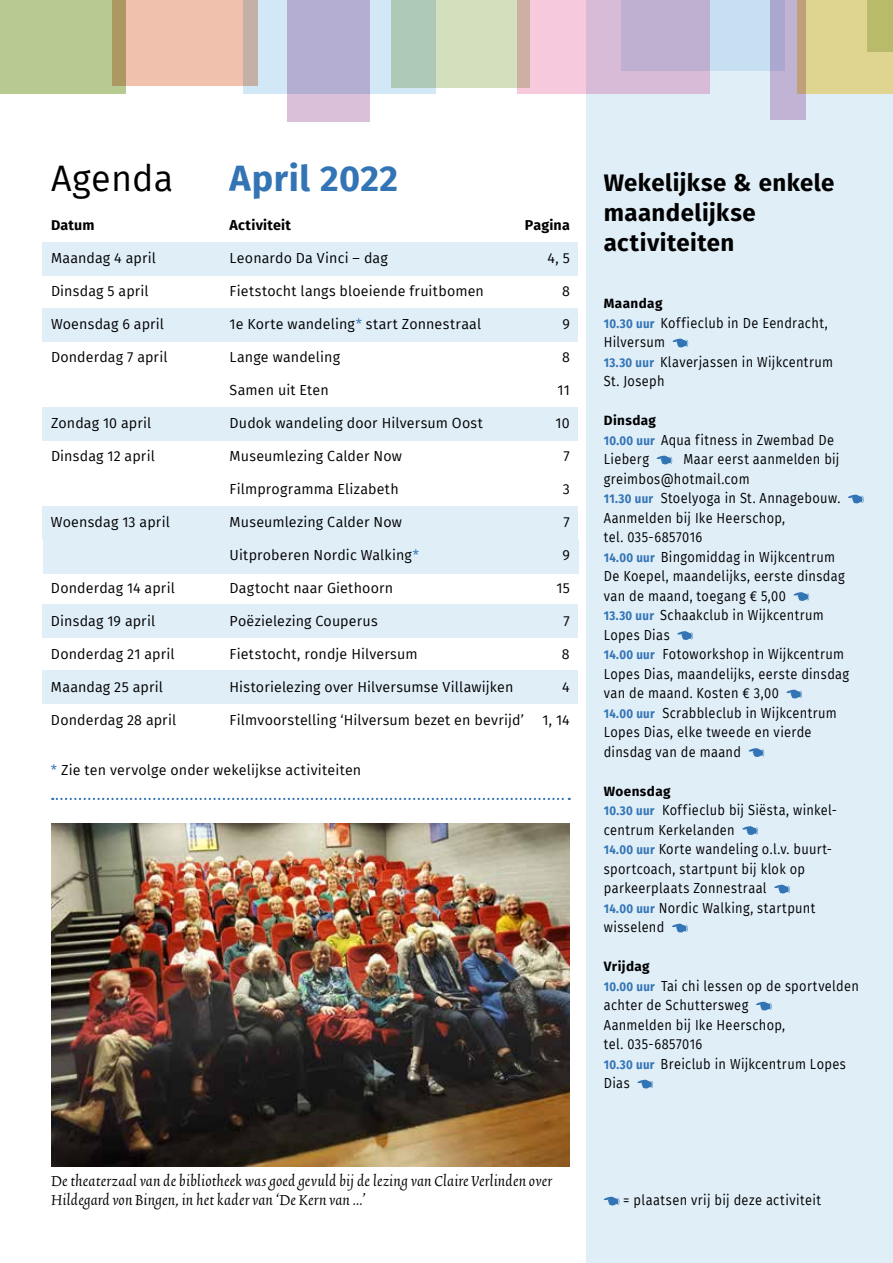
<style>
.page{position:relative;width:893px;height:1263px;background:#fff}
.page>*{position:absolute;margin:0;border:0;box-sizing:border-box;transform-origin:0 0}
.t1{font:700 36px "Fira Sans";letter-spacing:.015em;color:#3374b5}
.t2{font:36px "Fira Sans";letter-spacing:.005em;color:#000}
.t3{font:700 24px/30px "Fira Sans";letter-spacing:.015em;color:#000}
.t4{font:italic 18px/19.5px "Trinite No 2";letter-spacing:.01em;color:#000}
.t5{font:14.25px/19.5px "Fira Sans";letter-spacing:.02em;color:#000;scale:.9 1}
.t6{font:14.25px "Fira Sans";letter-spacing:.02em;color:#000}
.t7{font:700 14.25px "Fira Sans";letter-spacing:.01em;color:#000}
.t8{font:700 13.5px "Fira Sans";letter-spacing:.03em;color:#000}
.s1{color:#3374b5}
.s2{font-weight:700;font-size:12.75px;color:#3374b5}
</style>
<div class="page">
<div style="left:43px;top:243px;width:535px;height:33px;background:#e0eef8"></div>
<div style="left:43px;top:309px;width:535px;height:33px;background:#e0eef8"></div>
<div style="left:43px;top:408px;width:535px;height:33px;background:#e0eef8"></div>
<div style="left:43px;top:507px;width:535px;height:33px;background:#e0eef8"></div>
<div style="left:43px;top:605px;width:535px;height:33px;background:#e0eef8"></div>
<div style="left:43px;top:671px;width:535px;height:33px;background:#e0eef8"></div>
<div style="left:587px;top:0;width:306px;height:1263px;background:#e0eef8"></div>
<div style="left:112px;top:0;width:145px;height:85px;background:#f0c2ad"></div>
<div style="left:0;top:0;width:126px;height:94px;background:#b7ca91"></div>
<div style="left:391px;top:0;width:139px;height:87px;background:#d4dfbe"></div>
<svg style="left:244px;top:0;width:192px;height:94px;background:#c3d6d5"></svg>
<svg style="left:288px;top:0;width:82px;height:122px;background:#bcb2d3"></svg>
<div style="left:621px;top:0;width:164px;height:71px;background:#c6e0f2"></div>
<svg style="left:517px;top:0;width:193px;height:94px;background:#d7bad3"></svg>
<svg style="left:771px;top:0;width:35px;height:119px;background:#b9afd2"></svg>
<svg style="left:797px;top:0;width:96px;height:94px;background:#dccf8d"></svg>
<div style="left:867px;top:0;width:26px;height:51px;background:#baba6b"></div>
<svg style="left:52px;top:798px;width:518px;height:2px"></svg>
<img style="left:51px;top:824px;width:519px;height:342px">
<svg style="left:673px;top:339px;width:15px;height:8px"></svg>
<svg style="left:657px;top:456px;width:15px;height:8px"></svg>
<svg style="left:848px;top:495px;width:15px;height:8px"></svg>
<svg style="left:794px;top:592px;width:15px;height:9px"></svg>
<svg style="left:677px;top:631px;width:16px;height:9px"></svg>
<svg style="left:786px;top:690px;width:16px;height:8px"></svg>
<svg style="left:749px;top:748px;width:15px;height:9px"></svg>
<svg style="left:742px;top:826px;width:16px;height:9px"></svg>
<svg style="left:774px;top:885px;width:16px;height:8px"></svg>
<svg style="left:672px;top:924px;width:16px;height:8px"></svg>
<svg style="left:756px;top:1002px;width:16px;height:8px"></svg>
<svg style="left:637px;top:1080px;width:16px;height:8px"></svg>
<svg style="left:604px;top:1197px;width:15px;height:8px"></svg>
<div style="left:43px;top:540px;width:535px;height:33px;background:#e0eef8"></div>
<h1 class="t2" style="left:51px;top:152px;width:124px">Agenda</h1>
<h1 class="t1" style="left:230px;top:148px;width:170px">April 2022</h1>
<p class="t7" style="left:51px;top:213px;width:45px">Datum</p>
<p class="t7" style="left:230px;top:213px;width:63px">Activiteit</p>
<p class="t7" style="left:525px;top:213px;width:46px">Pagina</p>
<p class="t6" style="left:51px;top:248px;width:106px">Maandag 4 april</p>
<p class="t6" style="left:230px;top:248px;width:160px">Leonardo Da Vinci – dag</p>
<p class="t6" style="left:548px;top:248px;width:24px">4, 5</p>
<p class="t6" style="left:51px;top:281px;width:99px">Dinsdag 5 april</p>
<p class="t6" style="left:230px;top:281px;width:256px">Fietstocht langs bloeiende fruitbomen</p>
<p class="t6" style="left:562px;top:281px;width:9px">8</p>
<p class="t6" style="left:51px;top:314px;width:115px">Woensdag 6 april</p>
<p class="t6" style="left:230px;top:314px;width:253px">1e Korte wandeling<span class="s1">*</span> start Zonnestraal</p>
<p class="t6" style="left:562px;top:314px;width:9px">9</p>
<p class="t6" style="left:51px;top:347px;width:118px">Donderdag 7 april</p>
<p class="t6" style="left:230px;top:347px;width:112px">Lange wandeling</p>
<p class="t6" style="left:562px;top:347px;width:9px">8</p>
<p class="t6" style="left:230px;top:380px;width:101px">Samen uit Eten</p>
<p class="t6" style="left:558px;top:380px;width:14px">11</p>
<p class="t6" style="left:51px;top:413px;width:102px">Zondag 10 april</p>
<p class="t6" style="left:230px;top:413px;width:255px">Dudok wandeling door Hilversum Oost</p>
<p class="t6" style="left:556px;top:413px;width:16px">10</p>
<p class="t6" style="left:51px;top:446px;width:105px">Dinsdag 12 april</p>
<p class="t6" style="left:230px;top:446px;width:174px">Museumlezing Calder Now</p>
<p class="t6" style="left:563px;top:446px;width:8px">7</p>
<p class="t6" style="left:230px;top:479px;width:171px">Filmprogramma Elizabeth</p>
<p class="t6" style="left:563px;top:479px;width:9px">3</p>
<p class="t6" style="left:51px;top:512px;width:120px">Woensdag 13 april</p>
<p class="t6" style="left:230px;top:512px;width:174px">Museumlezing Calder Now</p>
<p class="t6" style="left:563px;top:512px;width:8px">7</p>
<p class="t6" style="left:230px;top:545px;width:191px">Uitproberen Nordic Walking<span class="s1">*</span></p>
<p class="t6" style="left:562px;top:545px;width:9px">9</p>
<p class="t6" style="left:51px;top:578px;width:125px">Donderdag 14 april</p>
<p class="t6" style="left:230px;top:578px;width:165px">Dagtocht naar Giethoorn</p>
<p class="t6" style="left:556px;top:578px;width:15px">15</p>
<p class="t6" style="left:51px;top:611px;width:106px">Dinsdag 19 april</p>
<p class="t6" style="left:230px;top:611px;width:150px">Poëzielezing Couperus</p>
<p class="t6" style="left:563px;top:611px;width:8px">7</p>
<p class="t6" style="left:51px;top:644px;width:125px">Donderdag 21 april</p>
<p class="t6" style="left:230px;top:644px;width:189px">Fietstocht, rondje Hilversum</p>
<p class="t6" style="left:562px;top:644px;width:9px">8</p>
<p class="t6" style="left:51px;top:677px;width:114px">Maandag 25 april</p>
<p class="t6" style="left:230px;top:677px;width:285px">Historielezing over Hilversumse Villawijken</p>
<p class="t6" style="left:562px;top:677px;width:9px">4</p>
<p class="t6" style="left:51px;top:710px;width:127px">Donderdag 28 april</p>
<p class="t6" style="left:230px;top:710px;width:296px">Filmvoorstelling ‘Hilversum bezet en bevrijd’</p>
<p class="t6" style="left:543px;top:710px;width:29px">1, 14</p>
<p class="t6" style="left:51px;top:759px;width:312px"><span class="s1">*</span> Zie ten vervolge onder wekelijkse activiteiten</p>
<p class="t4" style="left:51px;top:1172px;width:502px">De theaterzaal van de bibliotheek was goed gevuld bij de lezing van Claire Verlinden over<br>Hildegard von Bingen, in het kader van ‘De Kern van …’</p>
<h2 class="t3" style="left:604px;top:166px;width:232px">Wekelijkse &amp; enkele maandelijkse activiteiten</h2>
<p class="t8" style="left:604px;top:292px;width:60px">Maandag</p>
<p class="t5" style="left:604px;top:313px;width:256px"><span class="s2">10.30 uur</span> Koffieclub in De Eendracht,<br>Hilversum<br><span class="s2">13.30 uur</span> Klaverjassen in Wijkcentrum<br>St. Joseph</p>
<p class="t8" style="left:604px;top:409px;width:54px">Dinsdag</p>
<p class="t5" style="left:604px;top:430px;width:257px"><span class="s2">10.00 uur</span> Aqua fitness in Zwembad De<br>Lieberg</p>
<p class="t5" style="left:604px;top:449px;width:274px;text-indent:80px">Maar eerst aanmelden bij greimbos@hotmail.com<br><span class="s2">11.30 uur</span> Stoelyoga in St. Annagebouw.<br>Aanmelden bij Ike Heerschop,<br>tel. 035-6857016<br><span class="s2">14.00 uur</span> Bingomiddag in Wijkcentrum<br>De Koepel, maandelijks, eerste dinsdag van de maand, toegang € 5,00<br><span class="s2">13.30 uur</span> Schaakclub in Wijkcentrum<br>Lopes Dias<br><span class="s2">14.00 uur</span> Fotoworkshop in Wijkcentrum<br>Lopes Dias, maandelijks, eerste dinsdag van de maand. Kosten € 3,00<br><span class="s2">14.00 uur</span> Scrabbleclub in Wijkcentrum<br>Lopes Dias, elke tweede en vierde dinsdag van de maand</p>
<p class="t8" style="left:604px;top:780px;width:68px">Woensdag</p>
<p class="t5" style="left:604px;top:800px;width:261px"><span class="s2">10.30 uur</span> Koffieclub bij Siësta, winkel&shy;centrum Kerkelanden<br><span class="s2">14.00 uur</span> Korte wandeling o.l.v. buurt&shy;sportcoach, startpunt bij klok op parkeerplaats Zonnestraal<br><span class="s2">14.00 uur</span> Nordic Walking, startpunt wisselend</p>
<p class="t8" style="left:604px;top:955px;width:47px">Vrijdag</p>
<p class="t5" style="left:604px;top:976px;width:285px"><span class="s2">10.00 uur</span> Tai chi lessen op de sportvelden achter de Schuttersweg<br>Aanmelden bij Ike Heerschop,<br>tel. 035-6857016<br><span class="s2">10.30 uur</span> Breiclub in Wijkcentrum Lopes<br>Dias</p>
<p class="t5" style="left:623px;top:1190px;width:221px">= plaatsen vrij bij deze activiteit</p>
</div>
